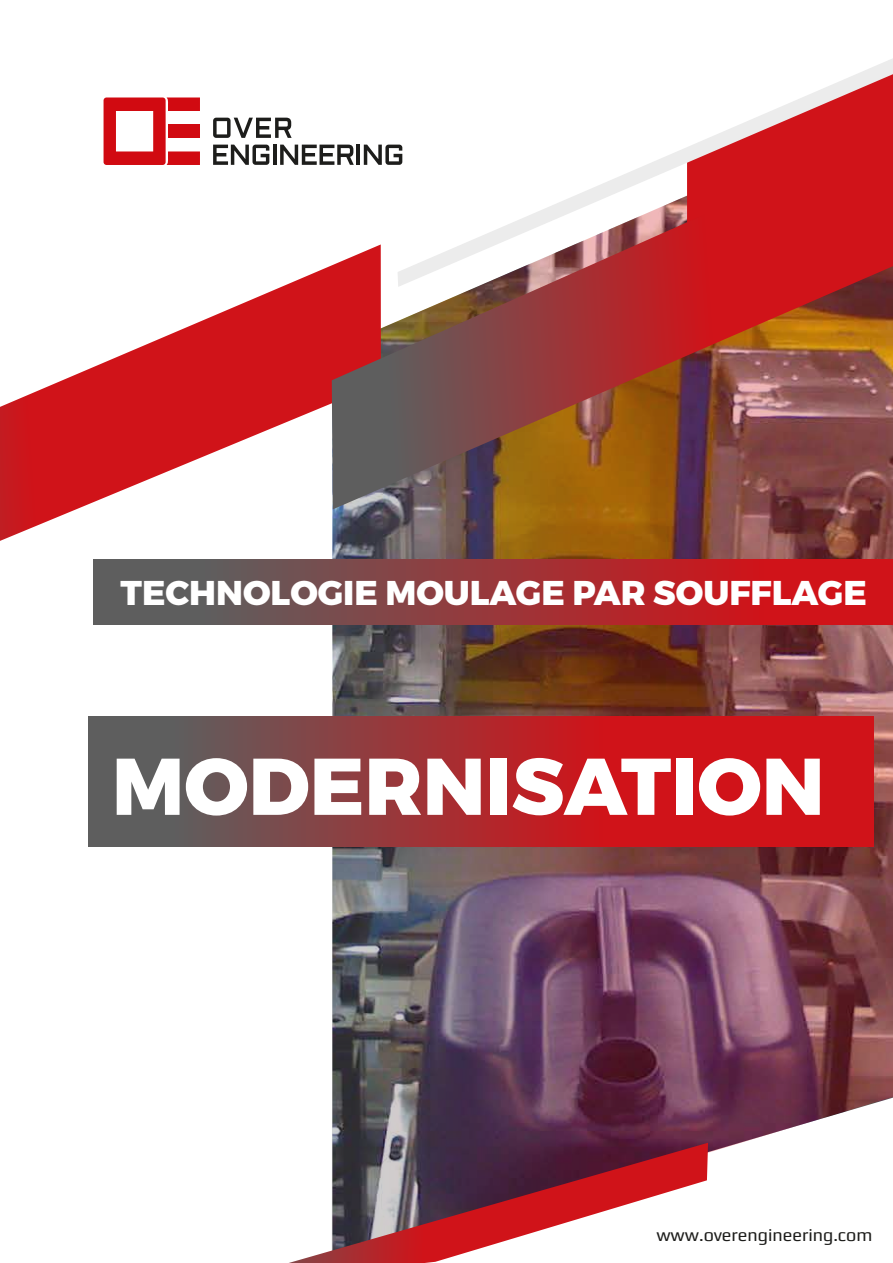
<style>
.page{position:relative;width:893px;height:1263px;background:#fff}
.page>*{position:absolute;margin:0;border:0;box-sizing:border-box;transform-origin:0 0}
.t1{font:800 80.25px "Montserrat";color:#fff}
.t2{font:800 34.35px "Montserrat";color:#fff}
.t3{font:18px "Play";color:#1d1d1b}
</style>
<div class="page">
<svg style="left:804px;top:58px;width:89px;height:39px"></svg>
<img style="left:332px;top:97px;width:561px;height:1056px">
<svg style="left:0;top:265px;width:381px;height:276px"></svg>
<svg style="left:289px;top:1143px;width:419px;height:120px"></svg>
<svg style="left:332px;top:131px;width:561px;height:378px"></svg>
<svg style="left:89px;top:716px;width:784px;height:130px;background:#a42f33"></svg>
<svg style="left:104px;top:97px;width:96px;height:68px"></svg>
<svg style="left:213px;top:118px;width:79px;height:20px"></svg>
<svg style="left:213px;top:145px;width:56px;height:20px"></svg>
<hr style="left:273px;top:145px;width:3px;height:20px;background:#1d1d1b">
<svg style="left:280px;top:145px;width:74px;height:20px"></svg>
<hr style="left:357px;top:145px;width:3px;height:20px;background:#1d1d1b">
<svg style="left:364px;top:145px;width:38px;height:20px"></svg>
<div style="left:93px;top:560px;width:800px;height:64px;background:linear-gradient(to right,#516766,#e00910)"></div>
<p class="t2" style="left:121px;top:571px;width:748px">TECHNOLOGIE MOULAGE PAR SOUFFLAGE</p>
<h1 class="t1" style="left:112px;top:736px;width:714px">MODERNISATION</h1>
<p class="t3" style="left:656px;top:1224px;width:218px">www.overengineering.com</p>
</div>
